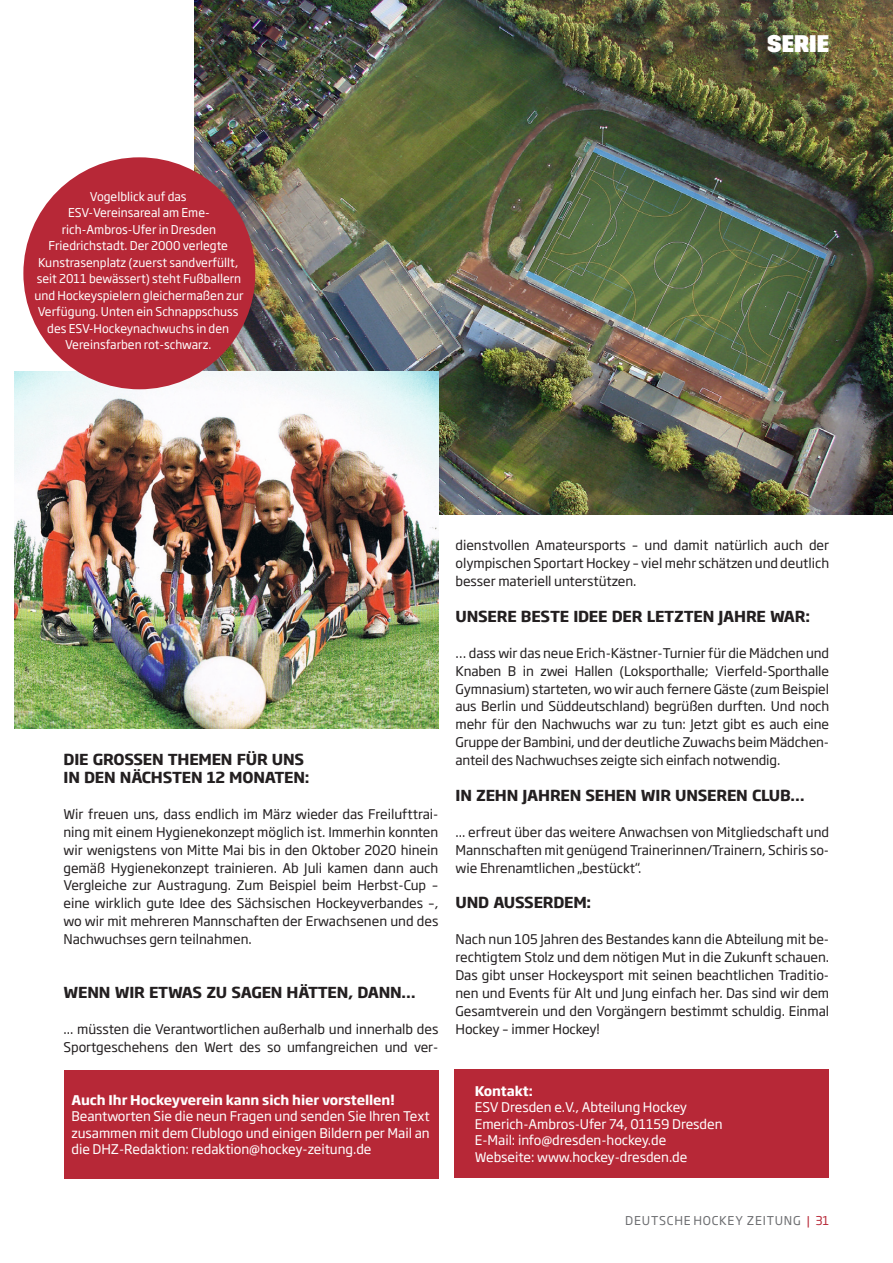
<style>
.page{position:relative;width:893px;height:1263px;background:#fff}
.page>*{position:absolute;margin:0;border:0;box-sizing:border-box;transform-origin:0 0}
.t1{font:800 24px "Trim";color:#fff}
._003_zwititel{font:700 15px/17.9px "Soho Gothic Std";letter-spacing:-.015em;color:#231f20}
._003_fliess_ohne{font:13.2px/17.9px "Soho Gothic Std";letter-spacing:-.005em;color:#231f20;text-align:justify}
._003_fliess_ohne-2{font:13.2px/16.5px "Soho Gothic Std";letter-spacing:-.005em;color:#fff;text-align:justify}
._003_fliess_ohne-3{font:700 13.2px "Soho Gothic Std";letter-spacing:-.005em;color:#fff}
.D_005_Bildzeile{font:12px/16.5px "Soho Gothic Std";color:#fff;text-align:center}
.t2{font:12px "Soho Gothic Std";letter-spacing:.065em;color:#6c6d70}
.s1{color:#b72837}
</style>
<div class="page">
<div style="left:455px;top:1069px;width:374px;height:109px;background:#b72837"></div>
<div style="left:64px;top:1070px;width:374px;height:108px;background:#b72837"></div>
<img style="left:194px;top:0;width:699px;height:515px">
<img style="left:14px;top:371px;width:424px;height:358px">
<div style="left:23px;top:157px;width:232px;height:232px;background:#b72837;border-radius:50%"></div>
<p class="D_005_Bildzeile" style="left:35px;top:188px;width:210px">Vogelblick auf das<br>ESV-Vereinsareal am Eme&shy;rich-Ambros-Ufer in Dresden<br>Friedrichstadt. Der 2000 verlegte<br>Kunstrasenplatz (zuerst sandverfüllt, seit 2011 bewässert) steht Fußballern und Hockeyspielern gleichermaßen zur<br>Verfügung. Unten ein Schnappschuss des ESV-Hockeynachwuchs in den<br>Vereinsfarben rot-schwarz.</p>
<p class="t1" style="left:767px;top:29px;width:63px">SERIE</p>
<p class="_003_zwititel" style="left:64px;top:751px;width:247px">DIE GROSSEN THEMEN FÜR UNS<br>IN DEN NÄCHSTEN 12 MONATEN:</p>
<p class="_003_fliess_ohne" style="left:63px;top:805px;width:376px">Wir freuen uns, dass endlich im März wieder das Freilufttrai&shy;ning mit einem Hygienekonzept möglich ist. Immerhin konnten wir wenigstens von Mitte Mai bis in den Oktober 2020 hinein gemäß Hygienekonzept trainieren. Ab Juli kamen dann auch Vergleiche zur Austragung. Zum Beispiel beim Herbst-Cup – eine wirklich gute Idee des Sächsischen Hockeyverbandes –, wo wir mit mehreren Mannschaften der Erwachsenen und des Nachwuchses gern teilnahmen.</p>
<p class="_003_zwititel" style="left:64px;top:983px;width:354px">WENN WIR ETWAS ZU SAGEN HÄTTEN, DANN…</p>
<p class="_003_fliess_ohne" style="left:63px;top:1020px;width:376px">... müssten die Verantwortlichen außerhalb und innerhalb des<br>Sportgeschehens den Wert des so umfangreichen und ver-</p>
<p class="_003_fliess_ohne-3" style="left:71px;top:1091px;width:325px">Auch Ihr Hockeyverein kann sich hier vorstellen!</p>
<p class="_003_fliess_ohne-2" style="left:71px;top:1108px;width:360px">Beantworten Sie die neun Fragen und senden Sie Ihren Text zusammen mit dem Clublogo und einigen Bildern per Mail an die DHZ-Redaktion: redaktion@hockey-zeitung.de</p>
<p class="_003_fliess_ohne" style="left:455px;top:537px;width:375px">dienstvollen Amateursports – und damit natürlich auch der olympischen Sportart Hockey – viel mehr schätzen und deutlich besser materiell unterstützen.</p>
<p class="_003_zwititel" style="left:456px;top:607px;width:356px">UNSERE BESTE IDEE DER LETZTEN JAHRE WAR:</p>
<p class="_003_fliess_ohne" style="left:455px;top:644px;width:375px">… dass wir das neue Erich-Kästner-Turnier für die Mädchen und Knaben B in zwei Hallen (Loksporthalle; Vierfeld-Sporthalle Gymnasium) starteten, wo wir auch fernere Gäste (zum Beispiel aus Berlin und Süddeutschland) begrüßen durften. Und noch mehr für den Nachwuchs war zu tun: Jetzt gibt es auch eine Gruppe der Bambini, und der deutliche Zuwachs beim Mädchen&shy;anteil des Nachwuchses zeigte sich einfach notwendig.</p>
<p class="_003_zwititel" style="left:456px;top:786px;width:350px">IN ZEHN JAHREN SEHEN WIR UNSEREN CLUB…</p>
<p class="_003_fliess_ohne" style="left:455px;top:823px;width:375px">... erfreut über das weitere Anwachsen von Mitgliedschaft und Mannschaften mit genügend Trainerinnen/Trainern, Schiris so&shy;wie Ehrenamtlichen „bestückt“.</p>
<p class="_003_zwititel" style="left:456px;top:894px;width:137px">UND AUSSERDEM:</p>
<p class="_003_fliess_ohne" style="left:455px;top:930px;width:375px">Nach nun 105 Jahren des Bestandes kann die Abteilung mit be&shy;rechtigtem Stolz und dem nötigen Mut in die Zukunft schauen.<br>Das gibt unser Hockeysport mit seinen beachtlichen Traditio&shy;nen und Events für Alt und Jung einfach her. Das sind wir dem Gesamtverein und den Vorgängern bestimmt schuldig. Einmal Hockey – immer Hockey!</p>
<p class="_003_fliess_ohne-3" style="left:475px;top:1082px;width:60px">Kontakt:</p>
<p class="_003_fliess_ohne-2" style="left:475px;top:1099px;width:214px">ESV Dresden e.V., Abteilung Hockey</p>
<p class="_003_fliess_ohne-2" style="left:475px;top:1116px;width:249px">Emerich-Ambros-Ufer 74, 01159 Dresden</p>
<p class="_003_fliess_ohne-2" style="left:475px;top:1132px;width:193px">E-Mail: info@dresden-hockey.de</p>
<p class="_003_fliess_ohne-2" style="left:475px;top:1149px;width:214px">Webseite: www.hockey-dresden.de</p>
<p class="t2" style="left:625px;top:1213px;width:205px">DEUTSCHE HOCKEY ZEITUNG <span class="s1">| 31</span></p>
</div>
